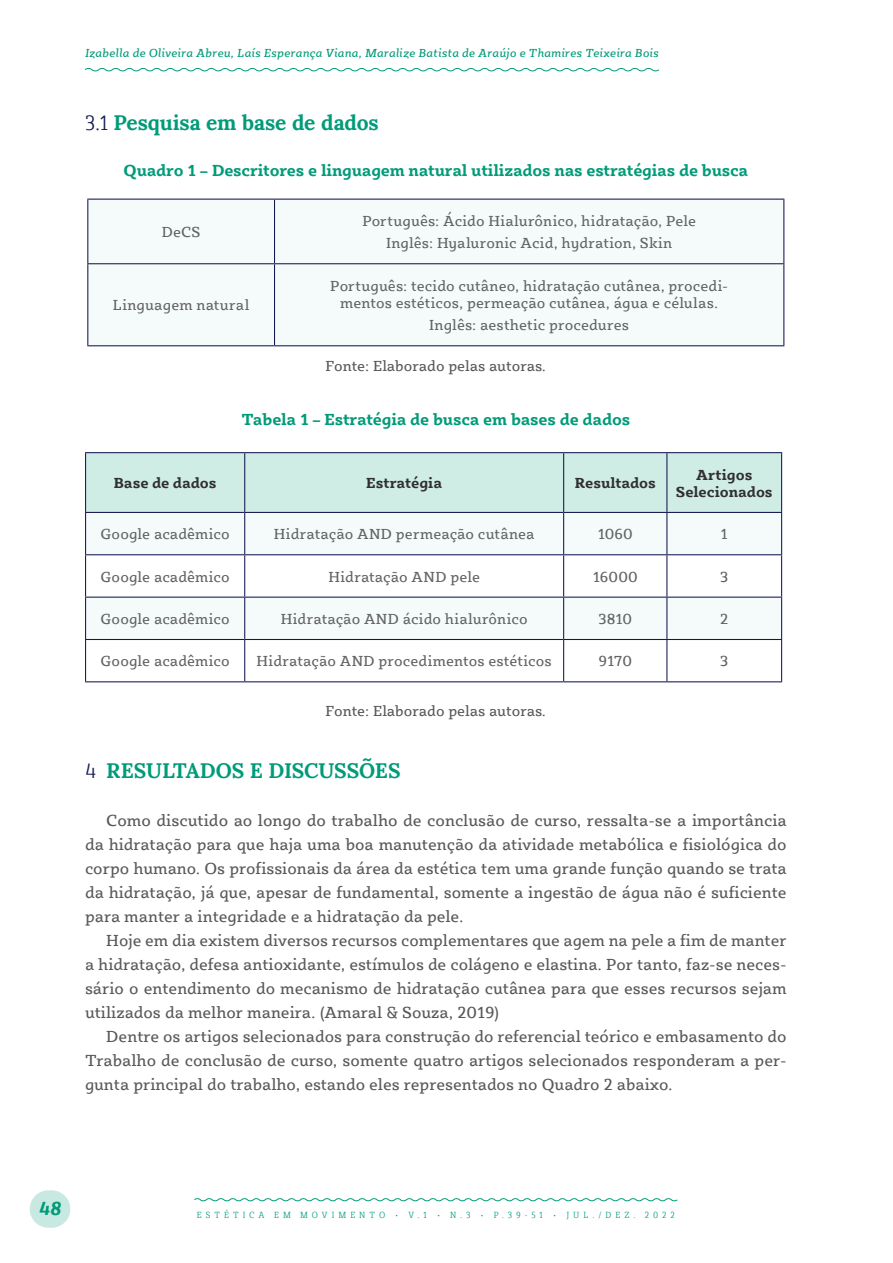
<style>
.page{position:relative;width:893px;height:1263px;background:#fff}
.page>*{position:absolute;margin:0;border:0;box-sizing:border-box;transform-origin:0 0}
.t1{font:700 21px "Lora";letter-spacing:-.005em;color:#009b78}
.t2{font:italic 700 19.5px "Sybilla Pro Narrow";color:#009b78}
.t3{font:16.5px/24px "Sybilla Pro";color:#57585a;text-align:justify}
.Tabela_Titulo{font:700 16.5px "Sybilla Pro";letter-spacing:-.01em;color:#009b78}
.Tabela_Texto{font:15px/17.4px "Sybilla Pro";letter-spacing:.005em;color:#636366;text-align:center}
.Fotos_e_legendas{font:15px "Sybilla Pro";color:#57585a}
.Tabela_Header{font:700 15px/17.4px "Sybilla Pro";color:#312f30;text-align:center}
.t4{font:italic 12px "Sybilla Pro";letter-spacing:.01em;color:#009b78}
.t5{font:300 9px "Sybilla Pro Narrow";letter-spacing:.44em;color:#009b78}
.s1{font-family:"Sybilla Pro Narrow";font-weight:300;color:#141851}
</style>
<div class="page">
<div style="left:88px;top:200px;width:188px;height:63px;background:#f5fbfa"></div>
<div style="left:88px;top:264px;width:695px;height:81px;background:#f5fbfa"></div>
<hr style="left:274px;top:200px;width:1px;height:63px;background:#141851">
<hr style="left:87px;top:263px;width:188px;height:1px;background:#141851">
<hr style="left:275px;top:263px;width:509px;height:1px;background:#141851">
<hr style="left:274px;top:264px;width:1px;height:81px;background:#141851">
<hr style="left:87px;top:199px;width:188px;height:1px;background:#141851">
<hr style="left:87px;top:200px;width:1px;height:63px;background:#141851">
<hr style="left:275px;top:199px;width:509px;height:1px;background:#141851">
<hr style="left:783px;top:200px;width:1px;height:63px;background:#141851">
<hr style="left:87px;top:264px;width:1px;height:81px;background:#141851">
<hr style="left:783px;top:264px;width:1px;height:81px;background:#141851">
<hr style="left:87px;top:345px;width:188px;height:1px;background:#141851">
<hr style="left:275px;top:345px;width:509px;height:1px;background:#141851">
<div style="left:86px;top:453px;width:695px;height:59px;background:#cfece5"></div>
<svg style="left:86px;top:555px;width:695px;height:126px"></svg>
<hr style="left:244px;top:453px;width:1px;height:59px;background:#141851">
<hr style="left:563px;top:453px;width:1px;height:59px;background:#141851">
<hr style="left:666px;top:453px;width:1px;height:59px;background:#141851">
<hr style="left:244px;top:513px;width:1px;height:41px;background:#141851">
<hr style="left:563px;top:513px;width:1px;height:41px;background:#141851">
<hr style="left:666px;top:513px;width:1px;height:41px;background:#141851">
<hr style="left:85px;top:554px;width:160px;height:1px;background:#141851">
<hr style="left:245px;top:554px;width:319px;height:1px;background:#141851">
<hr style="left:244px;top:555px;width:1px;height:42px;background:#141851">
<hr style="left:564px;top:554px;width:103px;height:1px;background:#141851">
<hr style="left:563px;top:555px;width:1px;height:42px;background:#141851">
<hr style="left:667px;top:554px;width:115px;height:1px;background:#141851">
<hr style="left:666px;top:555px;width:1px;height:42px;background:#141851">
<hr style="left:85px;top:597px;width:160px;height:1px;background:#141851">
<hr style="left:245px;top:597px;width:319px;height:1px;background:#141851">
<hr style="left:244px;top:598px;width:1px;height:41px;background:#141851">
<hr style="left:564px;top:597px;width:103px;height:1px;background:#141851">
<hr style="left:563px;top:598px;width:1px;height:41px;background:#141851">
<hr style="left:667px;top:597px;width:115px;height:1px;background:#141851">
<hr style="left:666px;top:598px;width:1px;height:41px;background:#141851">
<hr style="left:85px;top:639px;width:160px;height:1px;background:#141851">
<hr style="left:245px;top:639px;width:319px;height:1px;background:#141851">
<hr style="left:244px;top:640px;width:1px;height:41px;background:#141851">
<hr style="left:564px;top:639px;width:103px;height:1px;background:#141851">
<hr style="left:563px;top:640px;width:1px;height:41px;background:#141851">
<hr style="left:667px;top:639px;width:115px;height:1px;background:#141851">
<hr style="left:666px;top:640px;width:1px;height:41px;background:#141851">
<hr style="left:85px;top:513px;width:1px;height:41px;background:#141851">
<hr style="left:781px;top:513px;width:1px;height:41px;background:#141851">
<hr style="left:85px;top:555px;width:1px;height:42px;background:#141851">
<hr style="left:781px;top:555px;width:1px;height:42px;background:#141851">
<hr style="left:85px;top:598px;width:1px;height:41px;background:#141851">
<hr style="left:781px;top:598px;width:1px;height:41px;background:#141851">
<hr style="left:85px;top:640px;width:1px;height:41px;background:#141851">
<hr style="left:781px;top:640px;width:1px;height:41px;background:#141851">
<hr style="left:85px;top:681px;width:160px;height:1px;background:#141851">
<hr style="left:245px;top:681px;width:319px;height:1px;background:#141851">
<hr style="left:564px;top:681px;width:103px;height:1px;background:#141851">
<hr style="left:667px;top:681px;width:115px;height:1px;background:#141851">
<hr style="left:85px;top:452px;width:160px;height:1px;background:#141851">
<hr style="left:85px;top:453px;width:1px;height:59px;background:#141851">
<hr style="left:245px;top:452px;width:319px;height:1px;background:#141851">
<hr style="left:564px;top:452px;width:103px;height:1px;background:#141851">
<hr style="left:667px;top:452px;width:115px;height:1px;background:#141851">
<hr style="left:781px;top:453px;width:1px;height:59px;background:#141851">
<hr style="left:85px;top:512px;width:160px;height:1px;background:#141851">
<hr style="left:245px;top:512px;width:319px;height:1px;background:#141851">
<hr style="left:564px;top:512px;width:103px;height:1px;background:#141851">
<hr style="left:667px;top:512px;width:115px;height:1px;background:#141851">
<svg style="left:194px;top:1198px;width:484px;height:4px"></svg>
<svg style="left:84px;top:68px;width:575px;height:4px"></svg>
<div style="left:30px;top:1190px;width:40px;height:38px;background:#c7e9e1;border-radius:19px"></div>
<p class="t4" style="left:85px;top:46px;width:575px">Izabella de Oliveira Abreu, Laís Esperança Viana, Maralize Batista de Araújo e Thamires Teixeira Bois</p>
<p class="t1" style="left:85px;top:105px;width:295px"><span class="s1">3.1</span> Pesquisa em base de dados</p>
<p class="Tabela_Titulo" style="left:124px;top:159px;width:626px">Quadro 1 – Descritores e linguagem natural utilizados nas estratégias de busca</p>
<p class="Tabela_Texto" style="left:162px;top:223px;width:40px">DeCS</p>
<p class="Tabela_Texto" style="left:362px;top:212px;width:335px">Português: Ácido Hialurônico, hidratação, Pele</p>
<p class="Tabela_Texto" style="left:386px;top:234px;width:288px">Inglês: Hyaluronic Acid, hydration, Skin</p>
<p class="Tabela_Texto" style="left:330px;top:277px;width:399px">Português: tecido cutâneo, hidratação cutânea, procedi&shy;mentos estéticos, permeação cutânea, água e células.</p>
<p class="Tabela_Texto" style="left:429px;top:316px;width:201px">Inglês: aesthetic procedures</p>
<p class="Fotos_e_legendas" style="left:326px;top:356px;width:222px">Fonte: Elaborado pelas autoras.</p>
<p class="Tabela_Titulo" style="left:241px;top:408px;width:390px">Tabela 1 – Estratégia de busca em bases de dados</p>
<p class="Tabela_Texto" style="left:113px;top:296px;width:138px">Linguagem natural</p>
<p class="Tabela_Header" style="left:114px;top:474px;width:104px">Base de dados</p>
<p class="Tabela_Header" style="left:366px;top:474px;width:78px">Estratégia</p>
<p class="Tabela_Header" style="left:575px;top:474px;width:83px">Resultados</p>
<p class="Tabela_Header" style="left:676px;top:465px;width:98px">Artigos<br>Selecionados</p>
<p class="Tabela_Texto" style="left:100px;top:525px;width:131px">Google acadêmico</p>
<p class="Tabela_Texto" style="left:274px;top:525px;width:262px">Hidratação AND permeação cutânea</p>
<p class="Tabela_Texto" style="left:598px;top:525px;width:37px">1060</p>
<p class="Tabela_Texto" style="left:721px;top:525px;width:9px">1</p>
<p class="Tabela_Texto" style="left:100px;top:567px;width:131px">Google acadêmico</p>
<p class="Tabela_Texto" style="left:328px;top:567px;width:153px">Hidratação AND pele</p>
<p class="Tabela_Texto" style="left:593px;top:567px;width:47px">16000</p>
<p class="Tabela_Texto" style="left:720px;top:567px;width:10px">3</p>
<p class="Tabela_Texto" style="left:100px;top:610px;width:131px">Google acadêmico</p>
<p class="Tabela_Texto" style="left:281px;top:610px;width:248px">Hidratação AND ácido hialurônico</p>
<p class="Tabela_Texto" style="left:598px;top:610px;width:35px">3810</p>
<p class="Tabela_Texto" style="left:720px;top:610px;width:10px">2</p>
<p class="Tabela_Texto" style="left:100px;top:652px;width:131px">Google acadêmico</p>
<p class="Tabela_Texto" style="left:257px;top:652px;width:297px">Hidratação AND procedimentos estéticos</p>
<p class="Tabela_Texto" style="left:599px;top:652px;width:35px">9170</p>
<p class="Tabela_Texto" style="left:720px;top:652px;width:10px">3</p>
<p class="Fotos_e_legendas" style="left:326px;top:701px;width:222px">Fonte: Elaborado pelas autoras.</p>
<p class="t1" style="left:85px;top:753px;width:317px"><span class="s1">4</span> RESULTADOS E DISCUSSÕES</p>
<p class="t3" style="left:85px;top:808px;width:703px;text-indent:21px">Como discutido ao longo do trabalho de conclusão de curso, ressalta-se a importância da hidratação para que haja uma boa manutenção da atividade metabólica e fisiológica do corpo humano. Os profissionais da área da estética tem uma grande função quando se trata da hidratação, já que, apesar de fundamental, somente a ingestão de água não é suficiente para manter a integridade e a hidratação da pele.</p>
<p class="t3" style="left:85px;top:928px;width:703px;text-indent:21px">Hoje em dia existem diversos recursos complementares que agem na pele a fim de manter a hidratação, defesa antioxidante, estímulos de colágeno e elastina. Por tanto, faz-se neces&shy;sário o entendimento do mecanismo de hidratação cutânea para que esses recursos sejam utilizados da melhor maneira. (Amaral &amp; Souza, 2019)</p>
<p class="t3" style="left:85px;top:1024px;width:703px;text-indent:21px">Dentre os artigos selecionados para construção do referencial teórico e embasamento do Trabalho de conclusão de curso, somente quatro artigos selecionados responderam a per&shy;gunta principal do trabalho, estando eles representados no Quadro 2 abaixo.</p>
<p class="t2" style="left:38px;top:1196px;width:25px">48</p>
<p class="t5" style="left:197px;top:1209px;width:479px">ESTÉTICA EM MOVIMENTO • V.1 • N.3 • P.39-51 • JUL./DE Z. 2022</p>
</div>
